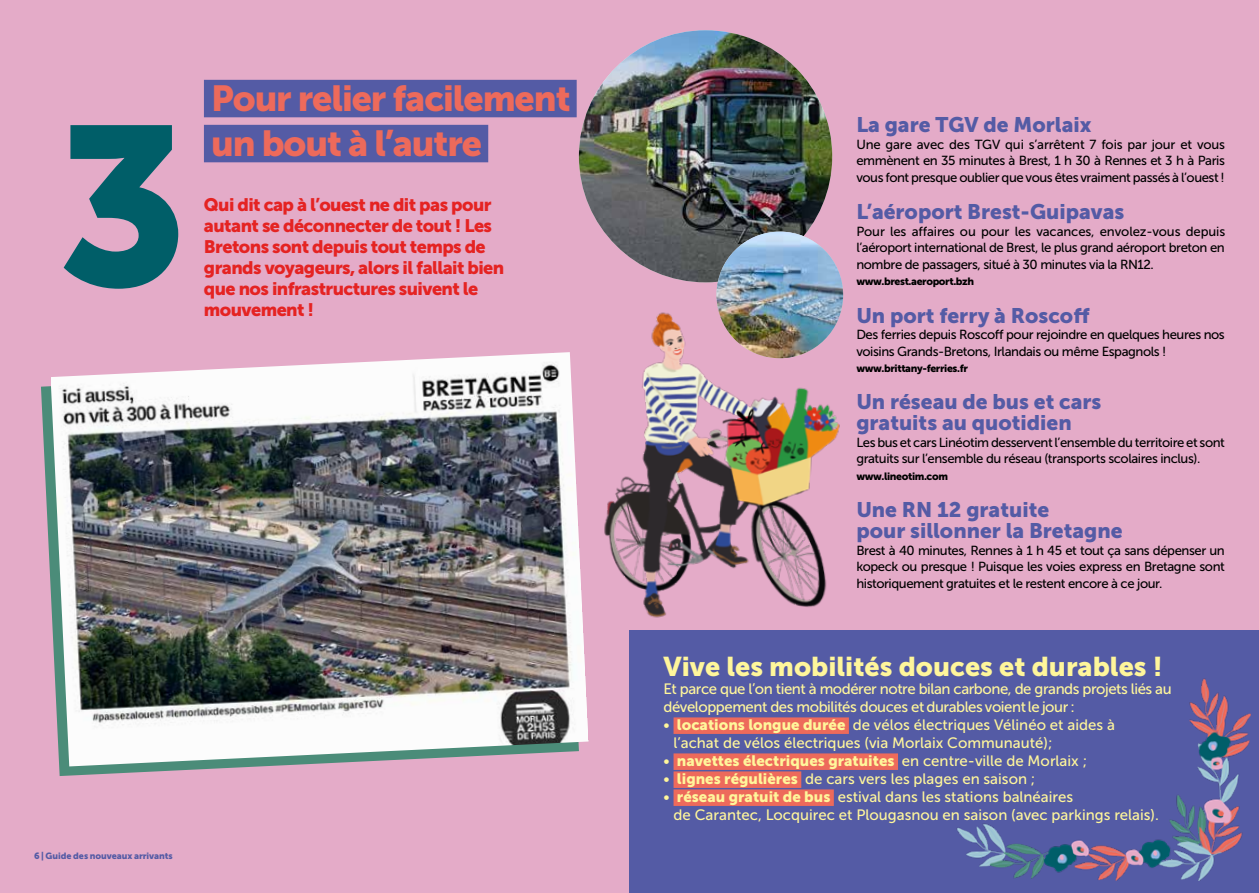
<style>
.page{position:relative;width:1259px;height:893px;background:#e4abc8}
.page>*{position:absolute;margin:0;border:0;box-sizing:border-box;transform-origin:0 0}
.t1{font:225px "Museo Sans 900";color:#005e68}
.t2{font:36px/45px "Museo Sans 900";letter-spacing:-.03em;color:#ed6a5b}
.t3{font:27px "Museo Sans 900";color:#fff69b}
.t4{font:21px/21px "Museo Sans 900";color:#545ba5}
.t5{font:18px/21px "Museo Sans 900";letter-spacing:-.03em;color:#e52322}
.t6{font:15px/18px "Museo Sans 500";color:#fff69b}
.t7{font:15px/18px "Museo Sans 500";letter-spacing:-.03em;color:#fff69b}
.t8{font:15px "Museo Sans 900";color:#fff69b}
.t9{font:13.2px/16.5px "Museo Sans 500";letter-spacing:-.035em;color:#000;text-align:justify}
.t10{font:10.5px "Museo Sans 900";letter-spacing:-.035em;color:#000}
.t11{font:9px "Museo Sans 900";letter-spacing:-.005em;color:#545ba5}
.s1{font-family:"Museo Sans 900"}
.s2{font-family:"Museo Sans 500"}
</style>
<div class="page">
<svg style="left:41px;top:386px;width:227px;height:390px"></svg>
<div style="left:204px;top:80px;width:372px;height:37px;background:#545ba5"></div>
<div style="left:204px;top:125px;width:284px;height:37px;background:#545ba5"></div>
<div style="left:629px;top:630px;width:630px;height:263px;background:#545ba5"></div>
<div style="left:673px;top:717px;width:176px;height:17px;background:#ed6a5b"></div>
<div style="left:673px;top:753px;width:225px;height:17px;background:#ed6a5b"></div>
<div style="left:673px;top:771px;width:128px;height:17px;background:#ed6a5b"></div>
<div style="left:673px;top:789px;width:161px;height:17px;background:#ed6a5b"></div>
<img style="left:579px;top:30px;width:253px;height:221px">
<img style="left:604px;top:251px;width:240px;height:367px">
<img style="left:716px;top:232px;width:127px;height:126px;border-radius:63px">
<img style="left:51px;top:352px;width:537px;height:414px">
<img style="left:956px;top:678px;width:294px;height:202px">
<h2 class="t2" style="left:211px;top:76px;width:361px">Pour relier facilement un bout à l’autre</h2>
<h1 class="t1" style="left:57px;top:79px;width:134px">3</h1>
<h3 class="t4" style="left:856px;top:114px;width:237px">La gare TGV de Morlaix</h3>
<p class="t9" style="left:856px;top:136px;width:370px">Une gare avec des TGV qui s’arrêtent 7 fois par jour et vous emmènent en 35 minutes à Brest, 1 h 30 à Rennes et 3 h à Paris vous font presque oublier que vous êtes vraiment passés à l’ouest !</p>
<h3 class="t4" style="left:856px;top:201px;width:269px">L’aéroport Brest-Guipavas</h3>
<p class="t9" style="left:856px;top:223px;width:370px">Pour les affaires ou pour les vacances, envolez-vous depuis l’aéroport international de Brest, le plus grand aéroport breton en nombre de passagers, situé à 30 minutes via la RN12.</p>
<p class="t10" style="left:856px;top:275px;width:119px">www.brest.aeroport.bzh</p>
<h3 class="t4" style="left:856px;top:305px;width:235px">Un port ferry à Roscoff</h3>
<p class="t9" style="left:856px;top:326px;width:370px">Des ferries depuis Roscoff pour rejoindre en quelques heures nos voisins Grands-Bretons, Irlandais ou même Espagnols !</p>
<p class="t10" style="left:856px;top:362px;width:113px">www.brittany-ferries.fr</p>
<h3 class="t4" style="left:856px;top:391px;width:247px">Un réseau de bus et cars gratuits au quotidien</h3>
<p class="t9" style="left:856px;top:434px;width:370px">Les bus et cars Linéotim desservent l’ensemble du territoire et sont gratuits sur l’ensemble du réseau (transports scolaires inclus).</p>
<p class="t10" style="left:856px;top:470px;width:93px">www.lineotim.com</p>
<h3 class="t4" style="left:856px;top:499px;width:268px">Une RN 12 gratuite<br>pour sillonner la Bretagne</h3>
<p class="t9" style="left:856px;top:542px;width:370px">Brest à 40 minutes, Rennes à 1 h 45 et tout ça sans dépenser un kopeck ou presque ! Puisque les voies express en Bretagne sont historiquement gratuites et le restent encore à ce jour.</p>
<h3 class="t5" style="left:204px;top:194px;width:302px">Qui dit cap à l’ouest ne dit pas pour autant se déconnecter de tout ! Les<br>Bretons sont depuis tout temps de grands voyageurs, alors il fallait bien que nos infrastructures suivent le mouvement !</h3>
<p class="t11" style="left:34px;top:850px;width:140px">6 | Guide des nouveaux arrivants</p>
<h3 class="t3" style="left:663px;top:651px;width:501px">Vive les mobilités douces et durables !</h3>
<p class="t7" style="left:663px;top:680px;width:509px">Et parce que l’on tient à modérer notre bilan carbone, de grands projets liés au développement des mobilités douces et durables voient le jour :</p>
<p class="t6" style="left:673px;top:716px;width:443px;text-indent:-10px">• <span class="s1">locations longue durée</span> de vélos électriques Vélinéo et aides à l’achat de vélos électriques (via Morlaix Communauté) ;</p>
<p class="t8" style="left:663px;top:752px;width:425px"><span class="s2">•</span> navettes électriques gratuites <span class="s2">en centre-ville de Morlaix ;</span></p>
<p class="t6" style="left:663px;top:770px;width:373px">• <span class="s1">lignes régulières</span> de cars vers les plages en saison ;</p>
<p class="t6" style="left:673px;top:788px;width:487px;text-indent:-10px">• <span class="s1">réseau gratuit de bus</span> estival dans les stations balnéaires<br>de Carantec, Locquirec et Plougasnou en saison (avec parkings relais).</p>
</div>
